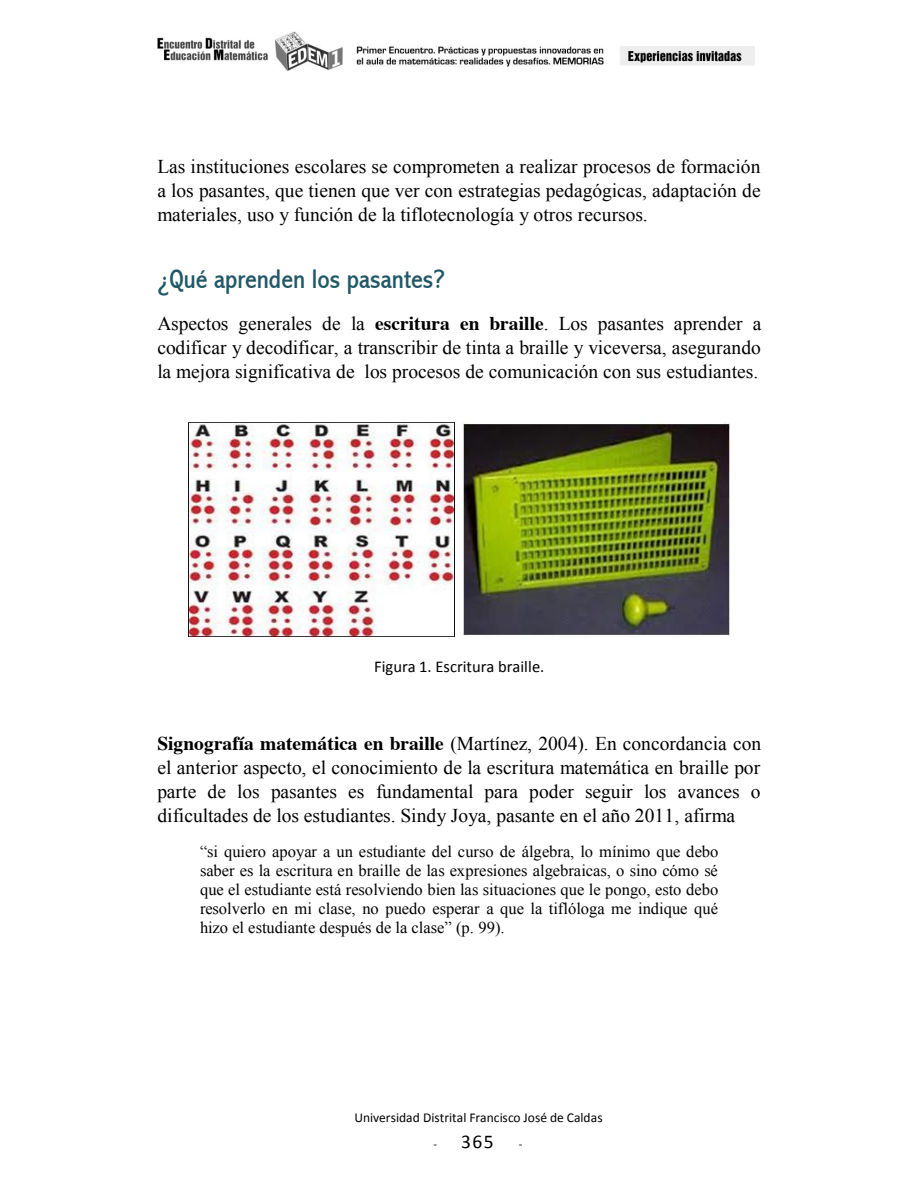
<style>
.page{position:relative;width:919px;height:1189px;background:#fff}
.page>*{position:absolute;margin:0;border:0;box-sizing:border-box;transform-origin:0 0}
.t1{font:condensed 27px "Abadi";color:#215868}
.t2{font:19.5px/24px "Times New Roman";color:#000;text-align:justify}
.t3{font:19.5px "Calibri";color:#000}
.t4{font:16.5px/19px "Times New Roman";letter-spacing:-.005em;color:#000;text-align:justify}
.t5{font:16.5px "Calibri";color:#000}
.t6{font:13.5px "Calibri";letter-spacing:.005em;color:#000}
.t7{font:12px "Calibri";color:#000}
.s1{font-family:"Times";font-weight:700}
.s2{font-size:12px}
</style>
<div class="page">
<img style="left:157px;top:32px;width:597px;height:39px">
<img style="left:188px;top:422px;width:266px;height:214px">
<img style="left:462px;top:422px;width:268px;height:214px">
<p class="t2" style="left:157px;top:154px;width:605px">Las instituciones escolares se comprometen a realizar procesos de formación a los pasantes, que tienen que ver con estrategias pedagógicas, adaptación de materiales, uso y función de la tiflotecnología y otros recursos.</p>
<h1 class="t1" style="left:157px;top:265px;width:289px">¿Qué aprenden los pasantes?</h1>
<p class="t2" style="left:157px;top:311px;width:605px">Aspectos generales de la <span class="s1">escritura en braille</span>. Los pasantes aprender a codificar y decodificar, a transcribir de tinta a braille y viceversa, asegurando la mejora significativa de los procesos de comunicación con sus estudiantes.</p>
<p class="t5" style="left:374px;top:659px;width:172px">Figura 1. Escritura braille.</p>
<p class="t2" style="left:157px;top:731px;width:605px"><span class="s1">Signografía matemática en braille</span> (Martínez, 2004). En concordancia con el anterior aspecto, el conocimiento de la escritura matemática en braille por parte de los pasantes es fundamental para poder seguir los avances o dificultades de los estudiantes. Sindy Joya, pasante en el año 2011, afirma</p>
<p class="t4" style="left:200px;top:842px;width:520px">“si quiero apoyar a un estudiante del curso de álgebra, lo mínimo que debo saber es la escritura en braille de las expresiones algebraicas, o sino cómo sé que el estudiante está resolviendo bien las situaciones que le pongo, esto debo resolverlo en mi clase, no puedo esperar a que la tiflóloga me indique qué hizo el estudiante después de la clase” (p. 99).</p>
<p class="t6" style="left:354px;top:1111px;width:250px">Universidad Distrital Francisco José de Caldas</p>
<p class="t3" style="left:433px;top:1132px;width:62px"><span class="s2">-</span> 365</p>
<p class="t7" style="left:519px;top:1138px;width:5px">-</p>
</div>
